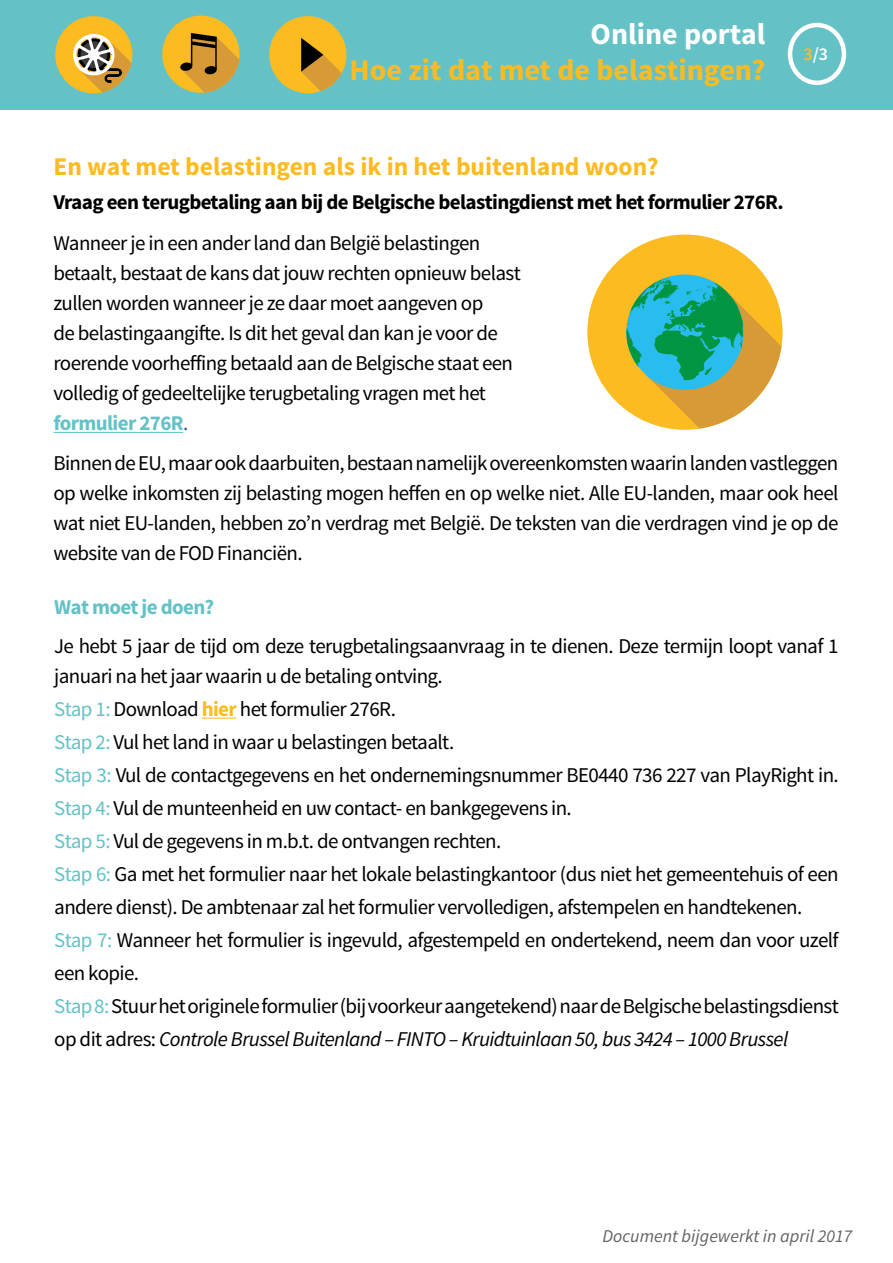
<style>
.page{position:relative;width:893px;height:1263px;background:#fff}
.page>*{position:absolute;margin:0;border:0;box-sizing:border-box;transform-origin:0 0}
.t1{font:700 30px "Source Sans Pro";color:#fbbb21}
.t2{font:700 30px "Source Sans Pro";color:#fff}
.t3{font:700 25.5px "Source Sans Pro";color:#fbbb21}
.t4{font:21px/30px "Source Sans Pro";letter-spacing:-.03em;color:#000}
.t5{font:700 21px "Source Sans Pro";letter-spacing:-.03em;color:#000}
.t6{font:700 21px "Source Sans Pro";letter-spacing:-.03em;color:#64c2c7}
.t7{font:italic 18px "Source Sans Pro";color:#646363}
.t8{font:600 18px "Source Sans Pro";color:#fff}
.s1{color:#fbbb21}
.s2{font-weight:700;color:#64c2c7}
.s3{color:#275b9b}
.s4{color:#64c2c7}
.s5{font-weight:700;color:#fbbb21}
.s6{font-style:italic}
</style>
<div class="page">
<hr style="left:202px;top:717px;width:34px;height:2px;background:#fbbb21">
<div style="left:0;top:0;width:893px;height:109px;background:#64c2c7"></div>
<div style="left:788px;top:23px;width:58px;height:62px;border:4px solid #fff;border-radius:50%"></div>
<div style="left:162px;top:16px;width:77px;height:77px;background:#fbbb21;border-radius:50%"></div>
<svg style="left:180px;top:31px;width:59px;height:62px"></svg>
<div style="left:55px;top:16px;width:77px;height:77px;background:#fbbb21;border-radius:50%"></div>
<svg style="left:70px;top:31px;width:62px;height:61px"></svg>
<div style="left:269px;top:16px;width:77px;height:77px;background:#fbbb21;border-radius:50%"></div>
<svg style="left:301px;top:38px;width:41px;height:53px"></svg>
<div style="left:587px;top:235px;width:196px;height:195px;background:#fbbb21;border-radius:50%"></div>
<svg style="left:626px;top:274px;width:155px;height:155px"></svg>
<hr style="left:53px;top:432px;width:130px;height:1px;background:#64c2c7">
<h1 class="t2" style="left:590px;top:15px;width:176px">Online portal</h1>
<h1 class="t1" style="left:350px;top:51px;width:417px">Hoe zit dat met de belastingen?</h1>
<p class="t8" style="left:803px;top:43px;width:26px"><span class="s1">3</span>/3</p>
<p class="t3" style="left:53px;top:150px;width:607px">En wat met belastingen als ik in het buitenland woon?</p>
<p class="t5" style="left:53px;top:189px;width:732px">Vraag een terugbetaling aan bij de Belgische belastingdienst met het formulier 276R.</p>
<p class="t4" style="left:53px;top:229px;width:469px">Wanneer je in een ander land dan België belastingen betaalt, bestaat de kans dat jouw rechten opnieuw belast zullen worden wanneer je ze daar moet aangeven op<br>de belastingaangifte. Is dit het geval dan kan je voor de roerende voorheffing betaald aan de Belgische staat een volledig of gedeeltelijke terugbetaling vragen met het <span class="s2">formulier 276R</span><span class="s3">.</span></p>
<p class="t4" style="left:53px;top:448px;width:786px;text-align:justify">Binnen de EU, maar ook daarbuiten, bestaan namelijk overeenkomsten waarin landen vastleggen op welke inkomsten zij belasting mogen heffen en op welke niet. Alle EU-landen, maar ook heel wat niet EU-landen, hebben zo’n verdrag met België. De teksten van die verdragen vind je op de website van de FOD Financiën.</p>
<p class="t6" style="left:54px;top:594px;width:161px">Wat moet je doen?</p>
<p class="t4" style="left:54px;top:631px;width:786px">Je hebt 5 jaar de tijd om deze terugbetalingsaanvraag in te dienen. Deze termijn loopt vanaf 1 januari na het jaar waarin u de betaling ontving.</p>
<p class="t4" style="left:54px;top:693px;width:786px;line-height:33px"><span class="s4">Stap 1:</span> Download <span class="s5">hier</span> het formulier 276R.<br><span class="s4">Stap 2:</span> Vul het land in waar u belastingen betaalt.<br><span class="s4">Stap 3:</span> Vul de contactgegevens en het ondernemingsnummer BE0440 736 227 van PlayRight in.<br><span class="s4">Stap 4:</span> Vul de munteenheid en uw contact- en bankgegevens in.<br><span class="s4">Stap 5:</span> Vul de gegevens in m.b.t. de ontvangen rechten.<br><span class="s4">Stap 6:</span> Ga met het formulier naar het lokale belastingkantoor (dus niet het gemeentehuis of een andere dienst). De ambtenaar zal het formulier vervolledigen, afstempelen en handtekenen.<br><span class="s4">Stap 7:</span> Wanneer het formulier is ingevuld, afgestempeld en ondertekend, neem dan voor uzelf een kopie.<br><span class="s4">Stap 8:</span> Stuur het originele formulier (bij voorkeur aangetekend) naar de Belgische belastingsdienst op dit adres: <span class="s6">Controle Brussel Buitenland – FINTO – Kruidtuinlaan 50, bus 3424 – 1000 Brussel</span></p>
<p class="t7" style="left:602px;top:1225px;width:251px">Document bijgewerkt in april 2017</p>
</div>
